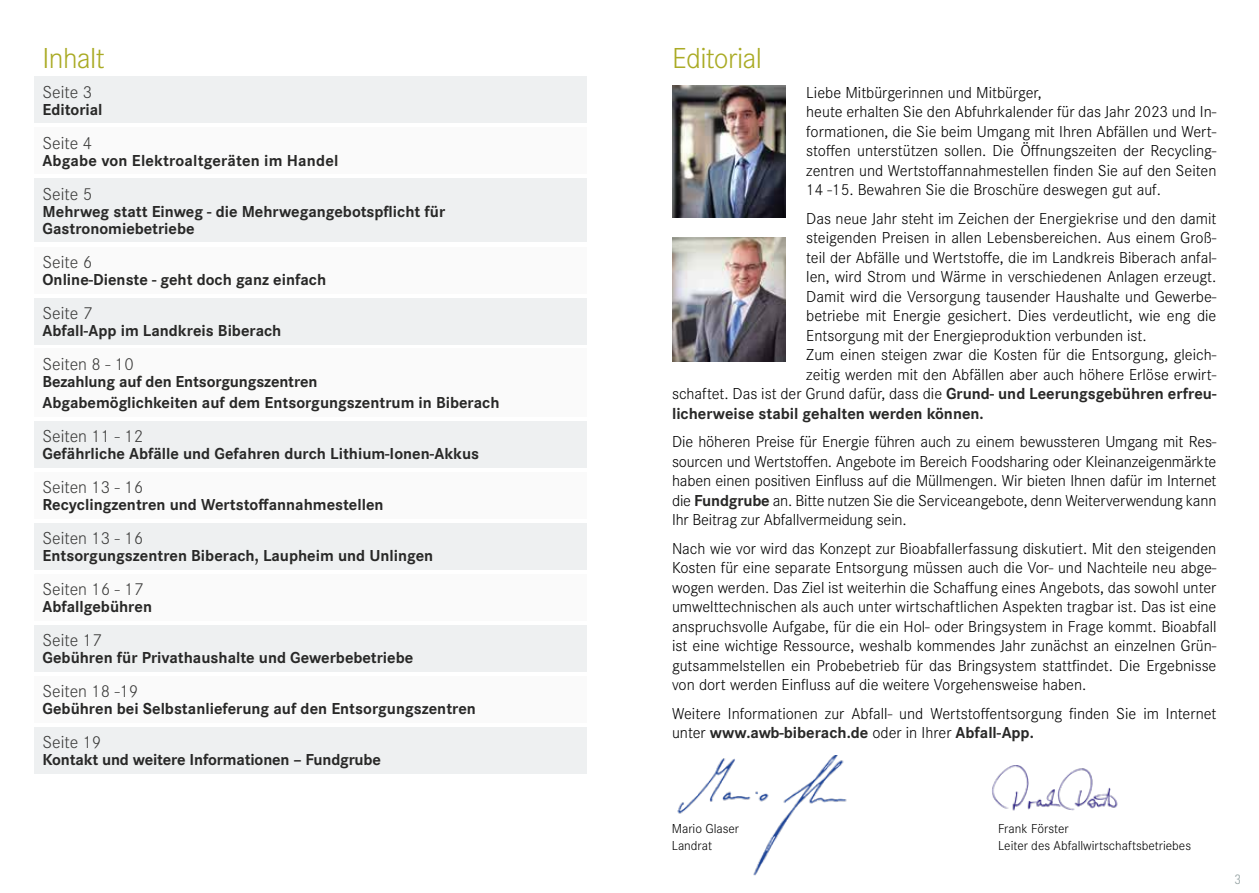
<style>
.page{position:relative;width:1259px;height:893px;background:#fff}
.page>*{position:absolute;margin:0;border:0;box-sizing:border-box;transform-origin:0 0}
.t1{font:300 30px "Corporate S";letter-spacing:-.02em;color:#aaab25}
.t2{font:300 18px "Corporate S";color:#3c3c3b}
.t3{font:300 16.5px/19.5px "Corporate S";color:#000}
.t4{font:700 16.5px/17px "Corporate S";color:#282827}
.t5{font:300 13.5px/17px "Corporate S";color:#000}
.t6{font:300 condensed 13.5px "Univers LT Std";color:#95a2a3}
.s1{font-weight:700;color:#282827}
</style>
<div class="page">
<div style="left:34px;top:676px;width:553px;height:47px;background:#fafafa"></div>
<div style="left:34px;top:625px;width:553px;height:47px;background:#eef0f1"></div>
<div style="left:34px;top:727px;width:553px;height:47px;background:#eef0f1"></div>
<div style="left:34px;top:574px;width:553px;height:47px;background:#fafafa"></div>
<div style="left:34px;top:349px;width:553px;height:68px;background:#fafafa"></div>
<div style="left:34px;top:77px;width:553px;height:46px;background:#eef0f1"></div>
<div style="left:34px;top:179px;width:553px;height:63px;background:#eef0f1"></div>
<div style="left:34px;top:298px;width:553px;height:46px;background:#eef0f1"></div>
<div style="left:34px;top:247px;width:553px;height:46px;background:#fafafa"></div>
<div style="left:34px;top:128px;width:553px;height:46px;background:#fafafa"></div>
<div style="left:34px;top:523px;width:553px;height:47px;background:#eef0f1"></div>
<img style="left:672px;top:238px;width:113px;height:123px">
<img style="left:672px;top:86px;width:113px;height:131px">
<img style="left:992px;top:765px;width:126px;height:46px">
<img style="left:677px;top:756px;width:170px;height:120px">
<div style="left:34px;top:421px;width:553px;height:47px;background:#eef0f1"></div>
<div style="left:34px;top:472px;width:553px;height:47px;background:#fafafa"></div>
<h1 class="t1" style="left:43px;top:41px;width:64px">Inhalt</h1>
<h1 class="t1" style="left:672px;top:41px;width:92px">Editorial</h1>
<p class="t2" style="left:43px;top:82px;width:51px">Seite 3</p>
<p class="t4" style="left:43px;top:101px;width:61px">Editorial</p>
<p class="t2" style="left:43px;top:133px;width:51px">Seite 4</p>
<p class="t4" style="left:43px;top:152px;width:297px">Abgabe von Elektroaltgeräten im Handel</p>
<p class="t2" style="left:43px;top:184px;width:51px">Seite 5</p>
<p class="t4" style="left:43px;top:203px;width:404px">Mehrweg statt Einweg - die Mehrwegangebotspflicht für<br>Gastronomiebetriebe</p>
<p class="t2" style="left:43px;top:252px;width:51px">Seite 6</p>
<p class="t4" style="left:43px;top:271px;width:285px">Online-Dienste - geht doch ganz einfach</p>
<p class="t2" style="left:43px;top:303px;width:51px">Seite 7</p>
<p class="t4" style="left:43px;top:322px;width:240px">Abfall-App im Landkreis Biberach</p>
<p class="t2" style="left:43px;top:354px;width:93px">Seiten 8 - 10</p>
<p class="t4" style="left:43px;top:371px;width:458px;line-height:21.3px">Bezahlung auf den Entsorgungszentren<br>Abgabemöglichkeiten auf dem Entsorgungszentrum in Biberach</p>
<p class="t2" style="left:43px;top:426px;width:102px">Seiten 11 - 12</p>
<p class="t4" style="left:43px;top:446px;width:438px">Gefährliche Abfälle und Gefahren durch Lithium-Ionen-Akkus</p>
<p class="t2" style="left:43px;top:477px;width:102px">Seiten 13 - 16</p>
<p class="t4" style="left:43px;top:497px;width:342px">Recyclingzentren und Wertstoffannahmestellen</p>
<p class="t2" style="left:43px;top:528px;width:102px">Seiten 13 - 16</p>
<p class="t4" style="left:43px;top:548px;width:392px">Entsorgungszentren Biberach, Laupheim und Unlingen</p>
<p class="t2" style="left:43px;top:579px;width:102px">Seiten 16 - 17</p>
<p class="t4" style="left:43px;top:599px;width:111px">Abfallgebühren</p>
<p class="t2" style="left:43px;top:630px;width:60px">Seite 17</p>
<p class="t4" style="left:43px;top:650px;width:372px">Gebühren für Privathaushalte und Gewerbebetriebe</p>
<p class="t2" style="left:43px;top:681px;width:97px">Seiten 18 -19</p>
<p class="t4" style="left:43px;top:701px;width:435px">Gebühren bei Selbstanlieferung auf den Entsorgungszentren</p>
<p class="t2" style="left:43px;top:732px;width:60px">Seite 19</p>
<p class="t4" style="left:43px;top:752px;width:340px">Kontakt und weitere Informationen – Fundgrube</p>
<p class="t3" style="left:806px;top:83px;width:412px">Liebe Mitbürgerinnen und Mitbürger,<br>heute erhalten Sie den Abfuhrkalender für das Jahr 2023 und In&shy;formationen, die Sie beim Umgang mit Ihren Abfällen und Wert&shy;stoffen unterstützen sollen. Die Öffnungszeiten der Recycling&shy;zentren und Wertstoffannahmestellen finden Sie auf den Seiten 14 -15. Bewahren Sie die Broschüre deswegen gut auf.</p>
<p class="t3" style="left:806px;top:209px;width:411px">Das neue Jahr steht im Zeichen der Energiekrise und den damit</p>
<p class="t3" style="left:806px;top:228px;width:412px">steigenden Preisen in allen Lebensbereichen. Aus einem Groß-</p>
<p class="t3" style="left:806px;top:248px;width:411px">teil der Abfälle und Wertstoffe, die im Landkreis Biberach anfal-</p>
<p class="t3" style="left:806px;top:267px;width:412px">len, wird Strom und Wärme in verschiedenen Anlagen erzeugt.</p>
<p class="t3" style="left:806px;top:287px;width:412px">Damit wird die Versorgung tausender Haushalte und Gewerbe-</p>
<p class="t3" style="left:806px;top:306px;width:412px">betriebe mit Energie gesichert. Dies verdeutlicht, wie eng die</p>
<p class="t3" style="left:806px;top:326px;width:342px">Entsorgung mit der Energieproduktion verbunden ist.</p>
<p class="t3" style="left:806px;top:345px;width:412px">Zum einen steigen zwar die Kosten für die Entsorgung, gleich-</p>
<p class="t3" style="left:806px;top:365px;width:412px">zeitig werden mit den Abfällen aber auch höhere Erlöse erwirt-</p>
<p class="t3" style="left:672px;top:384px;width:546px">schaftet. Das ist der Grund dafür, dass die <span class="s1">Grund- und Leerungsgebühren erfreu-</span></p>
<p class="t4" style="left:672px;top:405px;width:313px">licherweise stabil gehalten werden können.</p>
<p class="t3" style="left:672px;top:432px;width:546px;text-align:justify">Die höheren Preise für Energie führen auch zu einem bewussteren Umgang mit Res&shy;sourcen und Wertstoffen. Angebote im Bereich Foodsharing oder Kleinanzeigenmärkte haben einen positiven Einfluss auf die Müllmengen. Wir bieten Ihnen dafür im Internet die <span class="s1">Fundgrube</span> an. Bitte nutzen Sie die Serviceangebote, denn Weiterverwendung kann Ihr Beitrag zur Abfallvermeidung sein.</p>
<p class="t3" style="left:672px;top:539px;width:546px;text-align:justify">Nach wie vor wird das Konzept zur Bioabfallerfassung diskutiert. Mit den steigenden Kosten für eine separate Entsorgung müssen auch die Vor- und Nachteile neu abge&shy;wogen werden. Das Ziel ist weiterhin die Schaffung eines Angebots, das sowohl unter umwelttechnischen als auch unter wirtschaftlichen Aspekten tragbar ist. Das ist eine anspruchsvolle Aufgabe, für die ein Hol- oder Bringsystem in Frage kommt. Bioabfall ist eine wichtige Ressource, weshalb kommendes Jahr zunächst an einzelnen Grün&shy;gutsammelstellen ein Probebetrieb für das Bringsystem stattfindet. Die Ergebnisse von dort werden Einfluss auf die weitere Vorgehensweise haben.</p>
<p class="t3" style="left:672px;top:704px;width:546px">Weitere Informationen zur Abfall- und Wertstoffentsorgung finden Sie im Internet unter <span class="s1">www.awb-biberach.de</span> oder in Ihrer <span class="s1">Abfall-App.</span></p>
<p class="t5" style="left:672px;top:821px;width:69px">Mario Glaser<br>Landrat</p>
<p class="t5" style="left:998px;top:821px;width:195px">Frank Förster<br>Leiter des Abfallwirtschaftsbetriebes</p>
<p class="t6" style="left:1234px;top:872px;width:7px">3</p>
</div>
